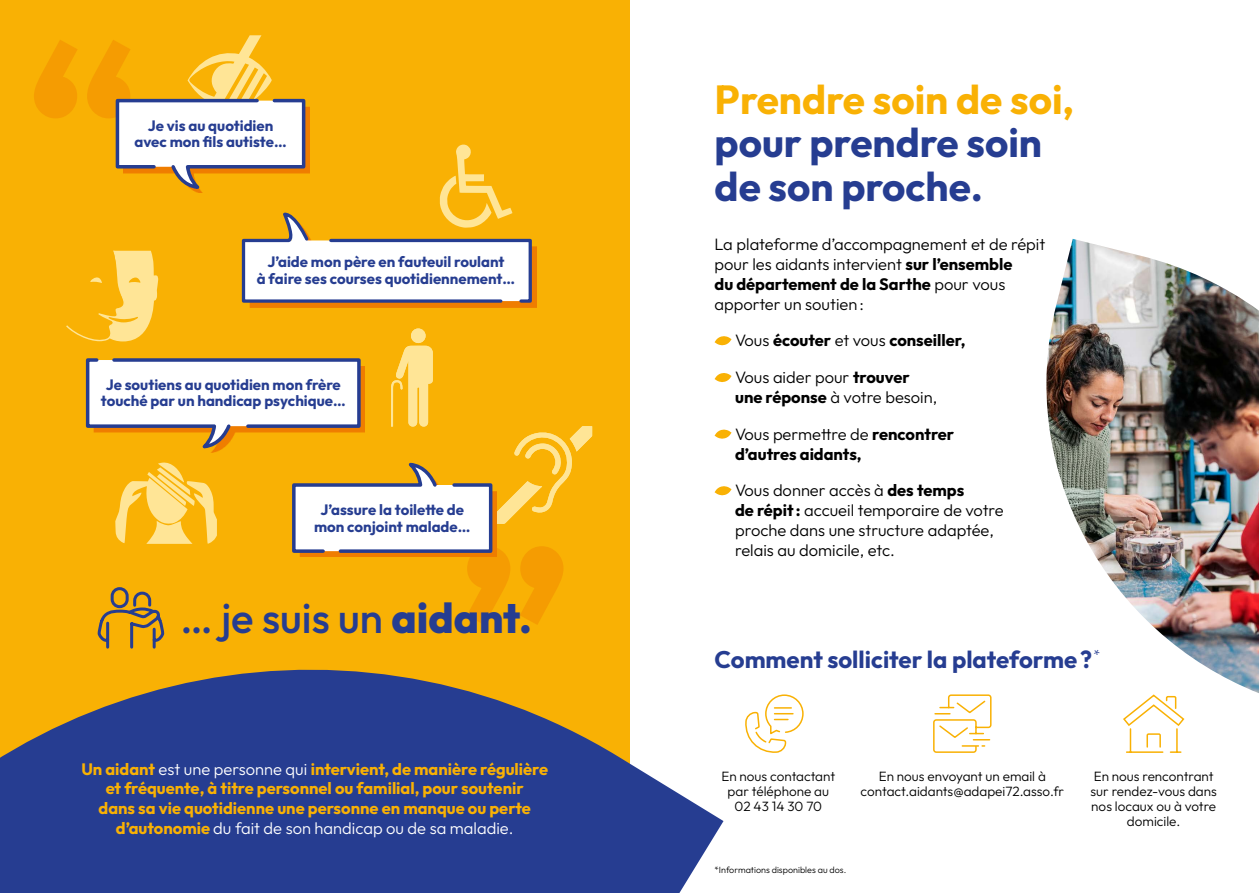
<style>
.page{position:relative;width:1259px;height:893px;background:#fff}
.page>*{position:absolute;margin:0;border:0;box-sizing:border-box;transform-origin:0 0}
.t1{font:700 234.9px "Outfit";color:#ef7d00}
.t2{font:500 42px "Outfit";color:#263d91}
.t3{font:700 40.5px/43.5px "Outfit";color:#263d91}
.t4{font:700 40.5px "Outfit";color:#f9b104}
.t5{font:700 24px "Outfit";color:#263d91}
.t6{font:300 16.5px/19.8px "Outfit";color:#000}
.t7{font:700 16.5px/19.8px "Outfit";color:#f9b104;text-align:center}
.t8{font:700 16.5px/19.8px "Outfit";color:#000}
.t9{font:700 15px/16.5px "Outfit";color:#263d91;text-align:center}
.t10{font:300 13.5px/15px "Outfit";color:#000;text-align:center}
.t11{font:300 9px "Outfit";color:#000}
.s1{font-weight:800}
.s2{font-weight:300;color:#fff}
.s3{font-weight:700}
.s4{font-weight:300}
</style>
<div class="page">
<div style="left:0;top:0;width:629px;height:893px;background:#f9b104"></div>
<svg style="left:714px;top:336px;width:17px;height:10px"></svg>
<svg style="left:714px;top:373px;width:17px;height:9px"></svg>
<svg style="left:714px;top:429px;width:17px;height:10px"></svg>
<svg style="left:714px;top:486px;width:17px;height:10px"></svg>
<svg style="left:0;top:586px;width:723px;height:307px;fill:#263d91"></svg>
<img style="left:1046px;top:239px;width:213px;height:454px">
<svg style="left:745px;top:694px;width:59px;height:59px"></svg>
<svg style="left:933px;top:694px;width:59px;height:59px"></svg>
<svg style="left:1123px;top:694px;width:62px;height:59px"></svg>
<svg style="left:96px;top:586px;width:70px;height:64px"></svg>
<div style="left:300px;top:470px;width:197px;height:87px;background:#ef7d00"></div>
<svg style="left:66px;top:35px;width:526px;height:520px"></svg>
<h1 class="t1" style="left:26px;top:-4px;width:116px">“</h1>
<p class="t9" style="left:134px;top:117px;width:154px">Je vis au quotidien avec mon fils autiste…</p>
<p class="t9" style="left:257px;top:254px;width:260px">J’aide mon père en fauteuil roulant<br>à faire ses courses quotidiennement…</p>
<p class="t9" style="left:101px;top:376px;width:246px">Je soutiens au quotidien mon frère touché par un handicap psychique…</p>
<p class="t9" style="left:314px;top:502px;width:158px">J’assure la toilette de mon conjoint malade…</p>
<h1 class="t1" style="left:571px;top:668px;width:116px;rotate:-180deg">“</h1>
<h2 class="t2" style="left:180px;top:594px;width:353px">… je suis un <span class="s1">aidant.</span></h2>
<p class="t7" style="left:81px;top:759px;width:468px">Un aidant <span class="s2">est une personne qui</span> intervient, de manière régulière et fréquente, à titre personnel ou familial, pour soutenir<br>dans sa vie quotidienne une personne en manque ou perte d’autonomie <span class="s2">du fait de son handicap ou de sa maladie.</span></p>
<h3 class="t4" style="left:714px;top:76px;width:361px">Prendre soin de soi,</h3>
<h3 class="t3" style="left:714px;top:121px;width:329px">pour prendre soin de son proche.</h3>
<p class="t6" style="left:714px;top:234px;width:332px">La plateforme d’accompagnement et de répit pour les aidants intervient <span class="s3">sur l’ensemble<br>du département de la Sarthe</span> pour vous apporter un soutien:</p>
<p class="t8" style="left:735px;top:331px;width:232px"><span class="s4">Vous</span> écouter <span class="s4">et vous</span> conseiller,</p>
<p class="t6" style="left:735px;top:367px;width:204px">Vous aider pour <span class="s3">trouver une réponse</span> à votre besoin,</p>
<p class="t8" style="left:735px;top:424px;width:221px"><span class="s4">Vous permettre de</span> rencontrer d’autres aidants,</p>
<p class="t6" style="left:735px;top:481px;width:270px">Vous donner accès à <span class="s3">des temps<br>de répit:</span> accueil temporaire de votre proche dans une structure adaptée, relais au domicile, etc.</p>
<h3 class="t5" style="left:714px;top:645px;width:387px">Comment solliciter la plateforme?<sup>*</sup></h3>
<p class="t10" style="left:721px;top:768px;width:115px">En nous contactant par téléphone au<br>02 43 14 30 70</p>
<p class="t10" style="left:860px;top:768px;width:205px">En nous envoyant un email à contact.aidants@adapei72.asso.fr</p>
<p class="t10" style="left:1090px;top:768px;width:128px">En nous rencontrant sur rendez-vous dans nos locaux ou à votre domicile.</p>
<p class="t11" style="left:714px;top:864px;width:133px">*Informations disponibles au dos.</p>
</div>
